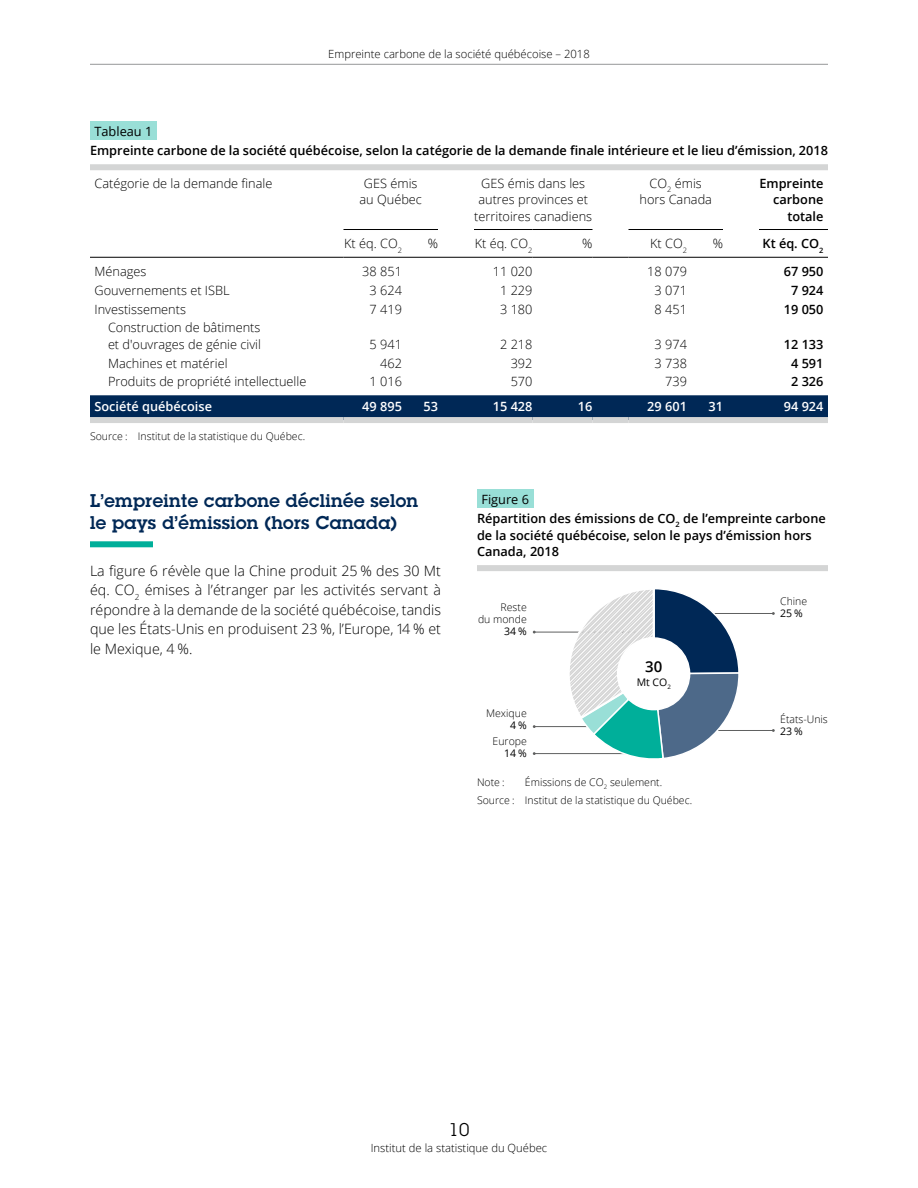
<style>
.page{position:relative;width:918px;height:1188px;background:#fff}
.page>*{position:absolute;margin:0;border:0;box-sizing:border-box;transform-origin:0 0}
.t1{font:600 18px/22.5px "Lubalin Graph Std";letter-spacing:.02em;color:#002856}
.t2{font:18px "Lubalin Graph Std";color:#000}
.t3{font:600 15px "Open Sans";color:#000}
.t4{font:300 14.25px/19.5px "Open Sans";color:#000;text-align:justify}
.t5{font:300 12.75px/16.5px "Open Sans";color:#000;text-align:center}
.t6{font:600 12.75px/16.5px "Open Sans";color:#000}
.t7{font:600 12.75px "Open Sans";color:#fff}
.t8{font:12.75px "Open Sans";color:#000}
.t9{font:300 11.25px "Open Sans";color:#000}
.t10{font:300 10.5px/12px "Open Sans";color:#000;text-align:right}
.t11{font:10.5px "Open Sans";color:#000}
.s1{font-weight:400}
</style>
<div class="page">
<hr style="left:90px;top:64px;width:738px;height:1px;background:#969798">
<div style="left:90px;top:541px;width:63px;height:6px;background:#00af9a"></div>
<div style="left:477px;top:489px;width:57px;height:19px;background:#99dfd7"></div>
<div style="left:477px;top:565px;width:351px;height:6px;background:#d4d5d5"></div>
<hr style="left:534px;top:632px;width:104px;height:1px;background:#5f6060">
<hr style="left:534px;top:726px;width:104px;height:1px;background:#5f6060">
<hr style="left:534px;top:753px;width:104px;height:1px;background:#5f6060">
<hr style="left:708px;top:613px;width:65px;height:1px;background:#5f6060">
<hr style="left:708px;top:730px;width:65px;height:1px;background:#5f6060">
<svg style="left:557px;top:589px;width:182px;height:170px"></svg>
<div style="left:90px;top:395px;width:738px;height:22px;background:#002856"></div>
<hr style="left:344px;top:229px;width:58px;height:1px;background:#000">
<hr style="left:402px;top:229px;width:36px;height:1px;background:#000">
<hr style="left:474px;top:229px;width:58px;height:1px;background:#000">
<hr style="left:532px;top:229px;width:60px;height:1px;background:#000">
<hr style="left:628px;top:229px;width:59px;height:1px;background:#000">
<hr style="left:687px;top:229px;width:36px;height:1px;background:#000">
<hr style="left:759px;top:229px;width:69px;height:1px;background:#000">
<hr style="left:344px;top:257px;width:58px;height:1px;background:#000">
<hr style="left:402px;top:257px;width:36px;height:1px;background:#000">
<hr style="left:474px;top:257px;width:58px;height:1px;background:#000">
<hr style="left:532px;top:257px;width:60px;height:1px;background:#000">
<hr style="left:628px;top:257px;width:59px;height:1px;background:#000">
<hr style="left:687px;top:257px;width:36px;height:1px;background:#000">
<hr style="left:759px;top:257px;width:69px;height:1px;background:#000">
<hr style="left:90px;top:257px;width:254px;height:1px;background:#000">
<hr style="left:438px;top:257px;width:36px;height:1px;background:#000">
<hr style="left:592px;top:257px;width:36px;height:1px;background:#000">
<hr style="left:723px;top:257px;width:36px;height:1px;background:#000">
<div style="left:90px;top:417px;width:254px;height:6px;background:#d4d5d5"></div>
<div style="left:344px;top:417px;width:58px;height:6px;background:#d4d5d5"></div>
<div style="left:402px;top:417px;width:36px;height:6px;background:#d4d5d5"></div>
<div style="left:438px;top:417px;width:36px;height:6px;background:#d4d5d5"></div>
<div style="left:474px;top:417px;width:58px;height:6px;background:#d4d5d5"></div>
<div style="left:532px;top:417px;width:60px;height:6px;background:#d4d5d5"></div>
<div style="left:592px;top:417px;width:36px;height:6px;background:#d4d5d5"></div>
<div style="left:628px;top:417px;width:59px;height:6px;background:#d4d5d5"></div>
<div style="left:687px;top:417px;width:36px;height:6px;background:#d4d5d5"></div>
<div style="left:723px;top:417px;width:36px;height:6px;background:#d4d5d5"></div>
<div style="left:759px;top:417px;width:69px;height:6px;background:#d4d5d5"></div>
<div style="left:90px;top:122px;width:67px;height:18px;background:#99dfd7"></div>
<div style="left:90px;top:164px;width:738px;height:6px;background:#d4d5d5"></div>
<p class="t9" style="left:328px;top:46px;width:263px">Empreinte carbone de la société québécoise – 2018</p>
<p class="t8" style="left:94px;top:122px;width:59px">Tableau 1</p>
<p class="t6" style="left:90px;top:142px;width:740px">Empreinte carbone de la société québécoise, selon la catégorie de la demande finale intérieure et le lieu d’émission, 2018</p>
<p class="t5" style="left:94px;top:174px;width:179px">Catégorie de la demande finale</p>
<p class="t5" style="left:360px;top:174px;width:64px">GES émis au Québec</p>
<p class="t5" style="left:474px;top:174px;width:119px">GES émis dans les autres provinces et territoires canadiens</p>
<p class="t5" style="left:640px;top:174px;width:74px">CO<sub>2</sub> émis hors Canada</p>
<p class="t6" style="left:759px;top:174px;width:66px;text-align:right">Empreinte carbone totale</p>
<p class="t5" style="left:344px;top:235px;width:59px">Kt éq. CO<sub>2</sub></p>
<p class="t5" style="left:428px;top:235px;width:12px">%</p>
<p class="t5" style="left:475px;top:235px;width:59px">Kt éq. CO<sub>2</sub></p>
<p class="t5" style="left:582px;top:235px;width:12px">%</p>
<p class="t5" style="left:650px;top:235px;width:38px">Kt CO<sub>2</sub></p>
<p class="t5" style="left:713px;top:235px;width:12px">%</p>
<p class="t6" style="left:763px;top:235px;width:62px">Kt éq. CO<sub>2</sub></p>
<p class="t5" style="left:94px;top:263px;width:53px">Ménages</p>
<p class="t5" style="left:362px;top:263px;width:41px">38 851</p>
<p class="t5" style="left:493px;top:263px;width:41px">11 020</p>
<p class="t5" style="left:647px;top:263px;width:41px">18 079</p>
<p class="t6" style="left:784px;top:263px;width:41px">67 950</p>
<p class="t5" style="left:94px;top:282px;width:137px">Gouvernements et ISBL</p>
<p class="t5" style="left:370px;top:282px;width:34px">3 624</p>
<p class="t5" style="left:500px;top:282px;width:34px">1 229</p>
<p class="t5" style="left:655px;top:282px;width:34px">3 071</p>
<p class="t6" style="left:791px;top:282px;width:34px">7 924</p>
<p class="t5" style="left:94px;top:300px;width:93px">Investissements</p>
<p class="t5" style="left:370px;top:300px;width:34px">7 419</p>
<p class="t5" style="left:500px;top:300px;width:34px">3 180</p>
<p class="t5" style="left:655px;top:300px;width:34px">8 451</p>
<p class="t6" style="left:784px;top:300px;width:41px">19 050</p>
<p class="t5" style="left:108px;top:319px;width:154px;text-align:left">Construction de bâtiments et d'ouvrages de génie civil</p>
<p class="t5" style="left:370px;top:336px;width:34px">5 941</p>
<p class="t5" style="left:500px;top:336px;width:34px">2 218</p>
<p class="t5" style="left:655px;top:336px;width:34px">3 974</p>
<p class="t6" style="left:784px;top:336px;width:41px">12 133</p>
<p class="t5" style="left:108px;top:354px;width:121px">Machines et matériel</p>
<p class="t5" style="left:380px;top:354px;width:23px">462</p>
<p class="t5" style="left:511px;top:354px;width:23px">392</p>
<p class="t5" style="left:655px;top:354px;width:34px">3 738</p>
<p class="t6" style="left:791px;top:354px;width:34px">4 591</p>
<p class="t5" style="left:108px;top:373px;width:200px">Produits de propriété intellectuelle</p>
<p class="t5" style="left:370px;top:373px;width:34px">1 016</p>
<p class="t5" style="left:511px;top:373px;width:23px">570</p>
<p class="t5" style="left:665px;top:373px;width:23px">739</p>
<p class="t6" style="left:791px;top:373px;width:34px">2 326</p>
<p class="t7" style="left:94px;top:398px;width:119px">Société québécoise</p>
<p class="t7" style="left:362px;top:398px;width:41px">49 895</p>
<p class="t7" style="left:423px;top:398px;width:16px">53</p>
<p class="t7" style="left:493px;top:398px;width:41px">15 428</p>
<p class="t7" style="left:578px;top:398px;width:16px">16</p>
<p class="t7" style="left:647px;top:398px;width:41px">29 601</p>
<p class="t7" style="left:708px;top:398px;width:16px">31</p>
<p class="t7" style="left:784px;top:398px;width:41px">94 924</p>
<p class="t10" style="left:90px;top:430px;width:217px">Source : Institut de la statistique du Québec.</p>
<h1 class="t1" style="left:90px;top:489px;width:330px">L’empreinte carbone déclinée selon le pays d’émission (hors Canada)</h1>
<p class="t4" style="left:90px;top:561px;width:353px">La figure 6 révèle que la Chine produit 25 % des 30 Mt éq. CO<sub>2</sub> émises à l’étranger par les activités servant à répondre à la demande de la société québécoise, tandis que les États-Unis en produisent 23 %, l’Europe, 14 % et le Mexique, 4 %.</p>
<p class="t6" style="left:477px;top:489px;width:350px;line-height:19.5px;text-indent:4px"><span class="s1">Figure 6<br></span>Répartition des émissions de CO<sub>2</sub> de l’empreinte carbone</p>
<p class="t6" style="left:477px;top:526px;width:336px">de la société québécoise, selon le pays d’émission hors<br>Canada, 2018</p>
<p class="t10" style="left:780px;top:595px;width:29px">Chine</p>
<p class="t11" style="left:780px;top:606px;width:24px">25 %</p>
<p class="t10" style="left:478px;top:601px;width:50px">Reste<br>du monde</p>
<p class="t11" style="left:504px;top:624px;width:24px">34 %</p>
<p class="t10" style="left:486px;top:707px;width:42px">Mexique</p>
<p class="t11" style="left:510px;top:718px;width:18px">4 %</p>
<p class="t10" style="left:493px;top:735px;width:36px">Europe</p>
<p class="t11" style="left:504px;top:746px;width:24px">14 %</p>
<p class="t3" style="left:645px;top:656px;width:19px">30</p>
<p class="t11" style="left:637px;top:675px;width:36px">Mt CO<sub>2</sub></p>
<p class="t10" style="left:477px;top:773px;width:217px;line-height:18px;text-align:left;text-indent:48px">Émissions de CO<sub>2</sub> seulement.<br>Source : Institut de la statistique du Québec.</p>
<p class="t10" style="left:477px;top:776px;width:29px">Note :</p>
<p class="t10" style="left:780px;top:712px;width:49px">États-Unis</p>
<p class="t11" style="left:780px;top:724px;width:24px">23 %</p>
<h1 class="t2" style="left:449px;top:1118px;width:22px">10</h1>
<p class="t9" style="left:371px;top:1140px;width:178px">Institut de la statistique du Québec</p>
</div>
